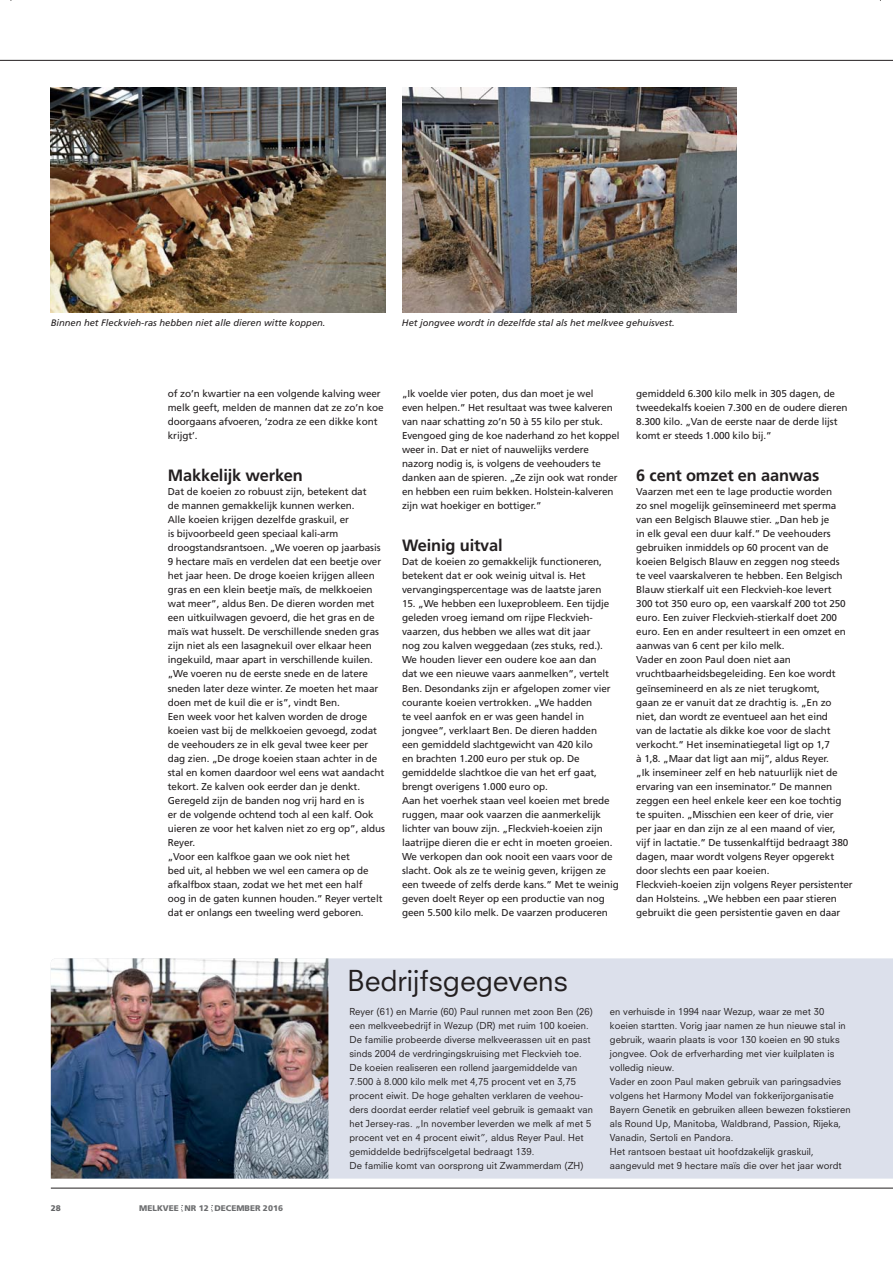
<style>
.page{position:relative;width:893px;height:1263px;background:#fff}
.page>*{position:absolute;margin:0;border:0;box-sizing:border-box;transform-origin:0 0}
.t1{font:28.05px "Neuzeit SLT Std";color:#231f20}
.t2{font:700 16.35px "Frutiger LT Std";letter-spacing:-.01em;color:#231f20}
.t3{font:9.9px/14.1px "Frutiger LT Std";letter-spacing:-.01em;color:#231f20}
.t4{font:9.3px/14.1px "Neuzeit SLT Std";letter-spacing:.01em;color:#231f20}
.t5{font:italic 9.3px "Frutiger LT Std";color:#231f20}
.t6{font:900 8.25px "Frutiger LT Std";color:#6d6e70}
.t7{font:900 8.25px "Frutiger LT Std";color:#636466}
</style>
<div class="page">
<hr style="left:0;top:60px;width:893px;height:1px;background:#231f20">
<hr style="left:51px;top:1188px;width:842px;height:1px;background:#231f20">
<svg style="left:181px;top:1205px;width:2px;height:7px"></svg>
<svg style="left:211px;top:1205px;width:2px;height:7px"></svg>
<div style="left:328px;top:958px;width:565px;height:221px;background:#dce0eb"></div>
<img style="left:51px;top:958px;width:277px;height:221px">
<img style="left:51px;top:88px;width:334px;height:224px">
<img style="left:402px;top:88px;width:335px;height:224px">
<p class="t5" style="left:51px;top:319px;width:276px">Binnen het Fleckvieh-ras hebben niet alle dieren witte koppen.</p>
<p class="t5" style="left:402px;top:319px;width:274px">Het jongvee wordt in dezelfde stal als het melkvee gehuisvest.</p>
<p class="t3" style="left:168px;top:386px;width:217px">of zo’n kwartier na een volgende kalving weer melk geeft, melden de mannen dat ze zo’n koe doorgaans afvoeren, ‘zodra ze een dikke kont krijgt’.</p>
<h2 class="t2" style="left:168px;top:468px;width:137px">Makkelijk werken</h2>
<p class="t3" style="left:168px;top:485px;width:219px">Dat de koeien zo robuust zijn, betekent dat<br>de mannen gemakkelijk kunnen werken.<br>Alle koeien krijgen dezelfde graskuil, er<br>is bijvoorbeeld geen speciaal kali-arm droogstandsrantsoen. „We voeren op jaarbasis 9 hectare maïs en verdelen dat een beetje over het jaar heen. De droge koeien krijgen alleen gras en een klein beetje maïs, de melkkoeien wat meer”, aldus Ben. De dieren worden met een uitkuilwagen gevoerd, die het gras en de maïs wat husselt. De verschillende sneden gras zijn niet als een lasagnekuil over elkaar heen ingekuild, maar apart in verschillende kuilen. „We voeren nu de eerste snede en de latere sneden later deze winter. Ze moeten het maar doen met de kuil die er is”, vindt Ben.<br>Een week voor het kalven worden de droge koeien vast bij de melkkoeien gevoegd, zodat de veehouders ze in elk geval twee keer per dag zien. „De droge koeien staan achter in de stal en komen daardoor wel eens wat aandacht tekort. Ze kalven ook eerder dan je denkt.<br>Geregeld zijn de banden nog vrij hard en is<br>er de volgende ochtend toch al een kalf. Ook uieren ze voor het kalven niet zo erg op”, aldus Reyer.<br>„Voor een kalfkoe gaan we ook niet het<br>bed uit, al hebben we wel een camera op de afkalfbox staan, zodat we het met een half<br>oog in de gaten kunnen houden.” Reyer vertelt dat er onlangs een tweeling werd geboren.</p>
<p class="t3" style="left:402px;top:386px;width:219px">„Ik voelde vier poten, dus dan moet je wel<br>even helpen.” Het resultaat was twee kalveren van naar schatting zo’n 50 à 55 kilo per stuk.<br>Evengoed ging de koe naderhand zo het koppel weer in. Dat er niet of nauwelijks verdere nazorg nodig is, is volgens de veehouders te danken aan de spieren. „Ze zijn ook wat ronder en hebben een ruim bekken. Holstein-kalveren zijn wat hoekiger en bottiger.”</p>
<h2 class="t2" style="left:402px;top:538px;width:102px">Weinig uitval</h2>
<p class="t3" style="left:402px;top:555px;width:201px">Dat de koeien zo gemakkelijk functioneren, betekent dat er ook weinig uitval is. Het vervangingspercentage was de laatste jaren</p>
<p class="t3" style="left:402px;top:597px;width:218px">15. „We hebben een luxeprobleem. Een tijdje geleden vroeg iemand om rijpe Fleckvieh&shy;vaarzen, dus hebben we alles wat dit jaar<br>nog zou kalven weggedaan (zes stuks, red.).<br>We houden liever een oudere koe aan dan<br>dat we een nieuwe vaars aanmelken”, vertelt Ben. Desondanks zijn er afgelopen zomer vier courante koeien vertrokken. „We hadden<br>te veel aanfok en er was geen handel in jongvee”, verklaart Ben. De dieren hadden<br>een gemiddeld slachtgewicht van 420 kilo<br>en brachten 1.200 euro per stuk op. De gemiddelde slachtkoe die van het erf gaat, brengt overigens 1.000 euro op.<br>Aan het voerhek staan veel koeien met brede ruggen, maar ook vaarzen die aanmerkelijk lichter van bouw zijn. „Fleckvieh-koeien zijn laatrijpe dieren die er echt in moeten groeien.<br>We verkopen dan ook nooit een vaars voor de slacht. Ook als ze te weinig geven, krijgen ze een tweede of zelfs derde kans.” Met te weinig geven doelt Reyer op een productie van nog geen 5.500 kilo melk. De vaarzen produceren</p>
<p class="t3" style="left:636px;top:387px;width:213px">gemiddeld 6.300 kilo melk in 305 dagen, de tweedekalfs koeien 7.300 en de oudere dieren 8.300 kilo. „Van de eerste naar de derde lijst komt er steeds 1.000 kilo bij.”</p>
<h2 class="t2" style="left:636px;top:468px;width:185px">6 cent omzet en aanwas</h2>
<p class="t3" style="left:636px;top:485px;width:218px">Vaarzen met een te lage productie worden<br>zo snel mogelijk geïnsemineerd met sperma van een Belgisch Blauwe stier. „Dan heb je<br>in elk geval een duur kalf.” De veehouders gebruiken inmiddels op 60 procent van de koeien Belgisch Blauw en zeggen nog steeds<br>te veel vaarskalveren te hebben. Een Belgisch Blauw stierkalf uit een Fleckvieh-koe levert<br>300 tot 350 euro op, een vaarskalf 200 tot 250 euro. Een zuiver Fleckvieh-stierkalf doet 200 euro. Een en ander resulteert in een omzet en aanwas van 6 cent per kilo melk.<br>Vader en zoon Paul doen niet aan vruchtbaarheidsbegeleiding. Een koe wordt geïnsemineerd en als ze niet terugkomt,<br>gaan ze er vanuit dat ze drachtig is. „En zo niet, dan wordt ze eventueel aan het eind<br>van de lactatie als dikke koe voor de slacht verkocht.” Het inseminatiegetal ligt op 1,7<br>à 1,8. „Maar dat ligt aan mij”, aldus Reyer.<br>„Ik insemineer zelf en heb natuurlijk niet de ervaring van een inseminator.” De mannen zeggen een heel enkele keer een koe tochtig te spuiten. „Misschien een keer of drie, vier<br>per jaar en dan zijn ze al een maand of vier,<br>vijf in lactatie.” De tussenkalftijd bedraagt 380 dagen, maar wordt volgens Reyer opgerekt door slechts een paar koeien.<br>Fleckvieh-koeien zijn volgens Reyer persistenter dan Holsteins. „We hebben een paar stieren gebruikt die geen persistentie gaven en daar</p>
<h1 class="t1" style="left:348px;top:969px;width:222px">Bedrijfsgegevens</h1>
<p class="t7" style="left:51px;top:1204px;width:12px">28</p>
<p class="t6" style="left:139px;top:1204px;width:145px">MELKVEE NR 12 DECEMBER 2016</p>
<p class="t4" style="left:349px;top:1005px;width:245px">Reyer (61) en Marrie (60) Paul runnen met zoon Ben (26) een melkveebedrijf in Wezup (DR) met ruim 100 koeien.<br>De familie probeerde diverse melkveerassen uit en past sinds 2004 de verdringingskruising met Fleckvieh toe.<br>De koeien realiseren een rollend jaargemiddelde van 7.500 à 8.000 kilo melk met 4,75 procent vet en 3,75 procent eiwit. De hoge gehalten verklaren de veehou&shy;ders doordat eerder relatief veel gebruik is gemaakt van het Jersey-ras. „In november leverden we melk af met 5 procent vet en 4 procent eiwit”, aldus Reyer Paul. Het gemiddelde bedrijfscelgetal bedraagt 139.<br>De familie komt van oorsprong uit Zwammerdam (ZH)</p>
<p class="t4" style="left:610px;top:1005px;width:242px">en verhuisde in 1994 naar Wezup, waar ze met 30 koeien startten. Vorig jaar namen ze hun nieuwe stal in gebruik, waarin plaats is voor 130 koeien en 90 stuks jongvee. Ook de erfverharding met vier kuilplaten is volledig nieuw.<br>Vader en zoon Paul maken gebruik van paringsadvies volgens het Harmony Model van fokkerijorganisatie Bayern Genetik en gebruiken alleen bewezen fokstieren als Round Up, Manitoba, Waldbrand, Passion, Rijeka, Vanadin, Sertoli en Pandora.<br>Het rantsoen bestaat uit hoofdzakelijk graskuil, aangevuld met 9 hectare maïs die over het jaar wordt</p>
</div>
